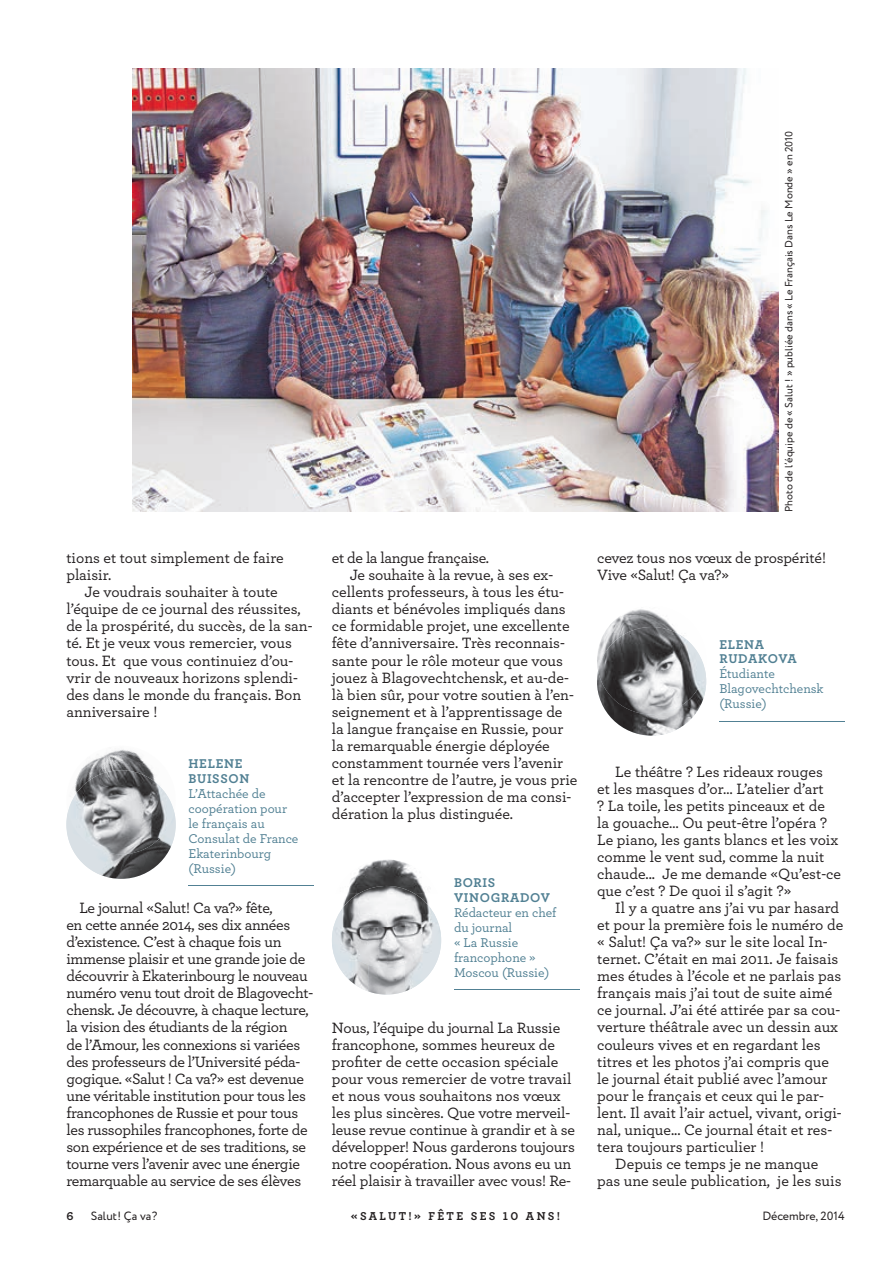
<style>
.page{position:relative;width:893px;height:1263px;background:#fff}
.page>*{position:absolute;margin:0;border:0;box-sizing:border-box;transform-origin:0 0}
.t1{font:500 15.6px/17.1px "Archer";letter-spacing:-.01em;color:#231f20}
.t2{font:500 13.35px/15px "Archer";color:#518093}
.t3{font:700 13.35px/15px "Archer";letter-spacing:.05em;color:#518093}
.t4{font:12px "Circe";color:#231f20}
.t5{font:700 12px "Archer";letter-spacing:.2em;color:#231f20}
.t6{font:10.5px "Circe";color:#231f20}
</style>
<div class="page">
<img style="left:133px;top:68px;width:645px;height:444px">
<svg style="left:332px;top:886px;width:109px;height:108px"></svg>
<img style="left:332px;top:927px;width:36px;height:64px">
<img style="left:405px;top:927px;width:36px;height:64px">
<img style="left:368px;top:965px;width:37px;height:29px">
<img style="left:350px;top:859px;width:72px;height:27px">
<img style="left:334px;top:886px;width:105px;height:41px">
<img style="left:334px;top:927px;width:55px;height:41px">
<svg style="left:597px;top:627px;width:109px;height:109px;background:#6f7072"></svg>
<img style="left:597px;top:671px;width:109px;height:65px">
<img style="left:597px;top:609px;width:44px;height:50px">
<img style="left:598px;top:671px;width:29px;height:37px">
<img style="left:66px;top:749px;width:110px;height:130px">
<img style="left:68px;top:812px;width:54px;height:42px">
<hr style="left:189px;top:885px;width:125px;height:1px;background:#518093">
<hr style="left:454px;top:990px;width:125px;height:1px;background:#518093">
<hr style="left:719px;top:721px;width:126px;height:1px;background:#518093">
<p class="t1" style="left:66px;top:549px;width:219px">tions et tout simplement de faire plaisir.</p>
<p class="t1" style="left:66px;top:583px;width:248px;text-indent:18px">Je voudrais souhaiter à toute l’équipe de ce journal des réussites, de la prospérité, du succès, de la san&shy;té. Et je veux vous remercier, vous tous. Et que vous continuiez d’ou&shy;vrir de nouveaux horizons splendi&shy;des dans le monde du français. Bon anniversaire !</p>
<p class="t3" style="left:189px;top:755px;width:62px">HELENE<br>BUISSON</p>
<p class="t2" style="left:189px;top:785px;width:111px">L’Attachée de coopération pour le français au<br>Consulat de France<br>Ekaterinbourg (Russie)</p>
<p class="t1" style="left:66px;top:898px;width:248px;text-indent:13px">Le journal «Salut! Ca va?» fête,<br>en cette année 2014, ses dix années d’existence. C’est à chaque fois un immense plaisir et une grande joie de découvrir à Ekaterinbourg le nouveau numéro venu tout droit de Blagovecht&shy;chensk. Je découvre, à chaque lecture, la vision des étudiants de la région<br>de l’Amour, les connexions si variées des professeurs de l’Université péda&shy;gogique. «Salut ! Ca va?» est devenue une véritable institution pour tous les francophones de Russie et pour tous les russophiles francophones, forte de son expérience et de ses traditions, se tourne vers l’avenir avec une énergie remarquable au service de ses élèves</p>
<p class="t1" style="left:332px;top:548px;width:159px">et de la langue française.</p>
<p class="t1" style="left:350px;top:566px;width:205px">Je souhaite à la revue, à ses ex-</p>
<p class="t1" style="left:332px;top:583px;width:234px">cellents professeurs, à tous les étu-</p>
<p class="t1" style="left:332px;top:600px;width:235px">diants et bénévoles impliqués dans</p>
<p class="t1" style="left:332px;top:617px;width:239px">ce formidable projet, une excellente</p>
<p class="t1" style="left:332px;top:634px;width:235px">fête d’anniversaire. Très reconnais-</p>
<p class="t1" style="left:332px;top:651px;width:233px">sante pour le rôle moteur que vous</p>
<p class="t1" style="left:332px;top:668px;width:239px">jouez à Blagovechtchensk, et au-de-</p>
<p class="t1" style="left:332px;top:685px;width:244px">là bien sûr, pour votre soutien à l’en-</p>
<p class="t1" style="left:332px;top:702px;width:232px">seignement et à l’apprentissage de</p>
<p class="t1" style="left:332px;top:719px;width:233px">la langue française en Russie, pour</p>
<p class="t1" style="left:332px;top:736px;width:220px">la remarquable énergie déployée</p>
<p class="t1" style="left:332px;top:753px;width:233px">constamment tournée vers l’avenir</p>
<p class="t1" style="left:332px;top:770px;width:247px">et la rencontre de l’autre, je vous prie</p>
<p class="t1" style="left:332px;top:787px;width:241px">d’accepter l’expression de ma consi-</p>
<p class="t1" style="left:332px;top:804px;width:183px">dération la plus distinguée.</p>
<p class="t3" style="left:454px;top:875px;width:97px">BORIS<br>VINOGRADOV</p>
<p class="t2" style="left:454px;top:905px;width:104px">Rédacteur en chef du journal<br>« La Russie francophone »<br>Moscou (Russie)</p>
<p class="t1" style="left:332px;top:1018px;width:245px">Nous, l’équipe du journal La Russie francophone, sommes heureux de profiter de cette occasion spéciale pour vous remercier de votre travail et nous vous souhaitons nos vœux les plus sincères. Que votre merveil&shy;leuse revue continue à grandir et à se développer! Nous garderons toujours notre coopération. Nous avons eu un réel plaisir à travailler avec vous! Re-</p>
<p class="t6" style="left:782px;top:512px;width:383px;rotate:-90deg">Photo de l’équipe de « Salut ! » publiée dans « Le Français Dans Le Monde » en 2010</p>
<p class="t1" style="left:597px;top:549px;width:230px">cevez tous nos vœux de prospérité!<br>Vive «Salut! Ça va?»</p>
<p class="t3" style="left:719px;top:636px;width:79px">ELENA<br>RUDAKOVA</p>
<p class="t2" style="left:719px;top:666px;width:106px">Étudiante<br>Blagovechtchensk (Russie)</p>
<p class="t1" style="left:597px;top:762px;width:245px;text-indent:18px">Le théâtre ? Les rideaux rouges<br>et les masques d’or… L’atelier d’art<br>? La toile, les petits pinceaux et de<br>la gouache… Ou peut-être l’opéra ?<br>Le piano, les gants blancs et les voix comme le vent sud, comme la nuit chaude... Je me demande «Qu’est-ce que c’est ? De quoi il s’agit ?»</p>
<p class="t1" style="left:615px;top:898px;width:225px">Il y a quatre ans j’ai vu par hasard</p>
<p class="t1" style="left:597px;top:915px;width:248px">et pour la première fois le numéro de</p>
<p class="t1" style="left:597px;top:932px;width:232px">« Salut! Ça va?» sur le site local In-</p>
<p class="t1" style="left:597px;top:950px;width:243px">ternet. C’était en mai 2011. Je faisais</p>
<p class="t1" style="left:597px;top:967px;width:245px">mes études à l’école et ne parlais pas</p>
<p class="t1" style="left:597px;top:984px;width:237px">français mais j’ai tout de suite aimé</p>
<p class="t1" style="left:597px;top:1001px;width:245px">ce journal. J’ai été attirée par sa cou-</p>
<p class="t1" style="left:597px;top:1018px;width:242px">verture théâtrale avec un dessin aux</p>
<p class="t1" style="left:597px;top:1035px;width:225px">couleurs vives et en regardant les</p>
<p class="t1" style="left:597px;top:1052px;width:233px">titres et les photos j’ai compris que</p>
<p class="t1" style="left:597px;top:1069px;width:232px">le journal était publié avec l’amour</p>
<p class="t1" style="left:597px;top:1086px;width:228px">pour le français et ceux qui le par-</p>
<p class="t1" style="left:597px;top:1103px;width:246px">lent. Il avait l’air actuel, vivant, origi-</p>
<p class="t1" style="left:597px;top:1120px;width:236px">nal, unique... Ce journal était et res-</p>
<p class="t1" style="left:597px;top:1137px;width:168px">tera toujours particulier !</p>
<p class="t1" style="left:615px;top:1154px;width:205px">Depuis ce temps je ne manque</p>
<p class="t1" style="left:597px;top:1171px;width:246px">pas une seule publication, je les suis</p>
<p class="t5" style="left:66px;top:1207px;width:8px">6</p>
<p class="t4" style="left:91px;top:1208px;width:68px">Salut ! Ça va ?</p>
<p class="t5" style="left:351px;top:1207px;width:211px">«SALUT!» FÊTE SES 10 ANS!</p>
<p class="t4" style="left:762px;top:1208px;width:84px">Décembre, 2014</p>
</div>
